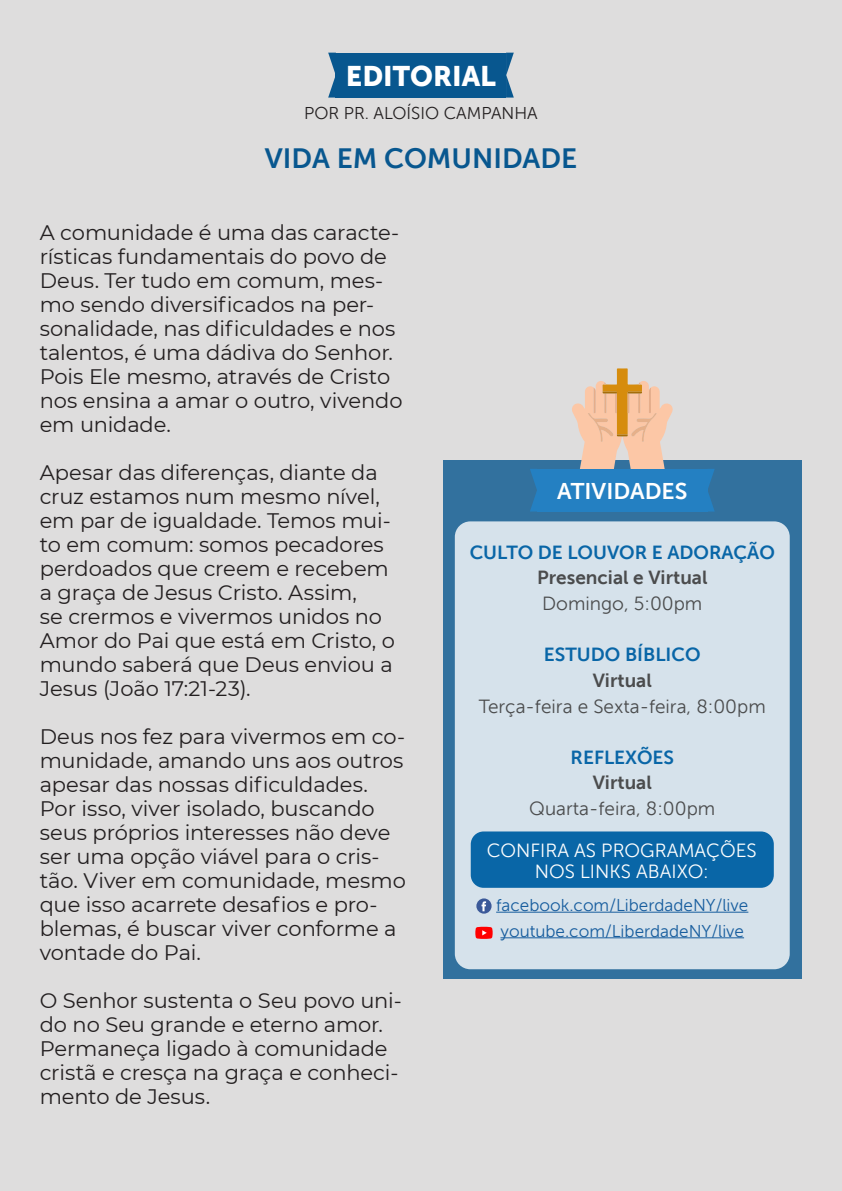
<style>
.page{position:relative;width:842px;height:1191px;background:#dedddd}
.page>*{position:absolute;margin:0;border:0;box-sizing:border-box;transform-origin:0 0}
.t_Editorial{font:28px "Museo Sans 700";color:#08578f}
.cx_editorial{font:28px "Museo Sans 900";color:#fff}
.cx_editorial-2{font:22.8px "Museo Sans 700";color:#fff}
.Texto{font:21px/24px "Montserrat";letter-spacing:-.005em;color:#231f20}
.t1{font:19px "Museo Sans 300";color:#4b4c4d}
.t2{font:19px "Museo Sans 700";color:#0966a7}
.t3{font:19px "Museo Sans 300";color:#fff}
.t4{font:19px "Museo Sans 700";color:#4b4c4d}
.t5{font:17.2px/25.6px "Museo Sans 300";color:#175d9e}
.t6{font:17px "Museo Sans 300";color:#231f20}
</style>
<div class="page">
<div style="left:336px;top:53px;width:170px;height:45px;background:#08578f"></div>
<svg style="left:328px;top:53px;width:8px;height:45px"></svg>
<svg style="left:506px;top:53px;width:8px;height:45px"></svg>
<div style="left:443px;top:460px;width:358px;height:519px;background:#32719e"></div>
<div style="left:455px;top:521px;width:335px;height:448px;background:#d6e2eb;border-radius:15px"></div>
<svg style="left:572px;top:368px;width:101px;height:101px"></svg>
<hr style="left:496px;top:911px;width:252px;height:1px;background:#175d9e">
<hr style="left:500px;top:937px;width:244px;height:1px;background:#175d9e">
<div style="left:471px;top:831px;width:303px;height:56px;background:#0966a7;border-radius:13px"></div>
<svg style="left:475px;top:926px;width:18px;height:13px"></svg>
<svg style="left:476px;top:898px;width:16px;height:15px"></svg>
<svg style="left:481px;top:901px;width:5px;height:10px"></svg>
<div style="left:537px;top:469px;width:170px;height:42px;background:#2480c2"></div>
<svg style="left:530px;top:469px;width:7px;height:42px"></svg>
<svg style="left:707px;top:469px;width:8px;height:42px"></svg>
<p class="cx_editorial" style="left:346px;top:60px;width:152px">EDITORIAL</p>
<p class="t6" style="left:304px;top:104px;width:235px">POR PR. ALOÍSIO CAMPANHA</p>
<p class="t_Editorial" style="left:265px;top:143px;width:314px">VIDA EM COMUNIDADE</p>
<p class="Texto" style="left:40px;top:220px;width:364px">A comunidade é uma das caracte&shy;rísticas fundamentais do povo de<br>Deus. Ter tudo em comum, mes&shy;mo sendo diversificados na per&shy;sonalidade, nas dificuldades e nos talentos, é uma dádiva do Senhor.<br>Pois Ele mesmo, através de Cristo nos ensina a amar o outro, vivendo em unidade.</p>
<p class="Texto" style="left:40px;top:460px;width:357px">Apesar das diferenças, diante da cruz estamos num mesmo nível, em par de igualdade. Temos mui&shy;to em comum: somos pecadores perdoados que creem e recebem a graça de Jesus Cristo. Assim,<br>se crermos e vivermos unidos no<br>Amor do Pai que está em Cristo, o mundo saberá que Deus enviou a<br>Jesus (João 17:21-23).</p>
<p class="Texto" style="left:40px;top:724px;width:368px">Deus nos fez para vivermos em co&shy;munidade, amando uns aos outros apesar das nossas dificuldades.<br>Por isso, viver isolado, buscando seus próprios interesses não deve ser uma opção viável para o cris&shy;tão. Viver em comunidade, mesmo que isso acarrete desafios e pro&shy;blemas, é buscar viver conforme a vontade do Pai.</p>
<p class="Texto" style="left:40px;top:988px;width:364px">O Senhor sustenta o Seu povo uni&shy;do no Seu grande e eterno amor.<br>Permaneça ligado à comunidade cristã e cresça na graça e conheci&shy;mento de Jesus.</p>
<p class="cx_editorial-2" style="left:557px;top:478px;width:132px">ATIVIDADES</p>
<p class="t2" style="left:470px;top:541px;width:307px">CULTO DE LOUVOR E ADORAÇÃO</p>
<p class="t4" style="left:537px;top:567px;width:172px">Presencial e Virtual</p>
<p class="t1" style="left:542px;top:593px;width:162px">Domingo, 5:00pm</p>
<p class="t2" style="left:544px;top:644px;width:158px">ESTUDO BÍBLICO</p>
<p class="t4" style="left:593px;top:669px;width:61px">Virtual</p>
<p class="t1" style="left:479px;top:695px;width:289px">Terça-feira e Sexta-feira, 8:00pm</p>
<p class="t2" style="left:570px;top:746px;width:105px">REFLEXÕES</p>
<p class="t4" style="left:593px;top:772px;width:61px">Virtual</p>
<p class="t1" style="left:529px;top:798px;width:188px">Quarta-feira, 8:00pm</p>
<p class="t3" style="left:487px;top:839px;width:271px">CONFIRA AS PROGRAMAÇÕES</p>
<p class="t3" style="left:535px;top:861px;width:176px">NOS LINKS ABAIXO:</p>
<p class="t5" style="left:496px;top:892px;width:254px">facebook.com/LiberdadeNY/live youtube.com/LiberdadeNY/live</p>
</div>
